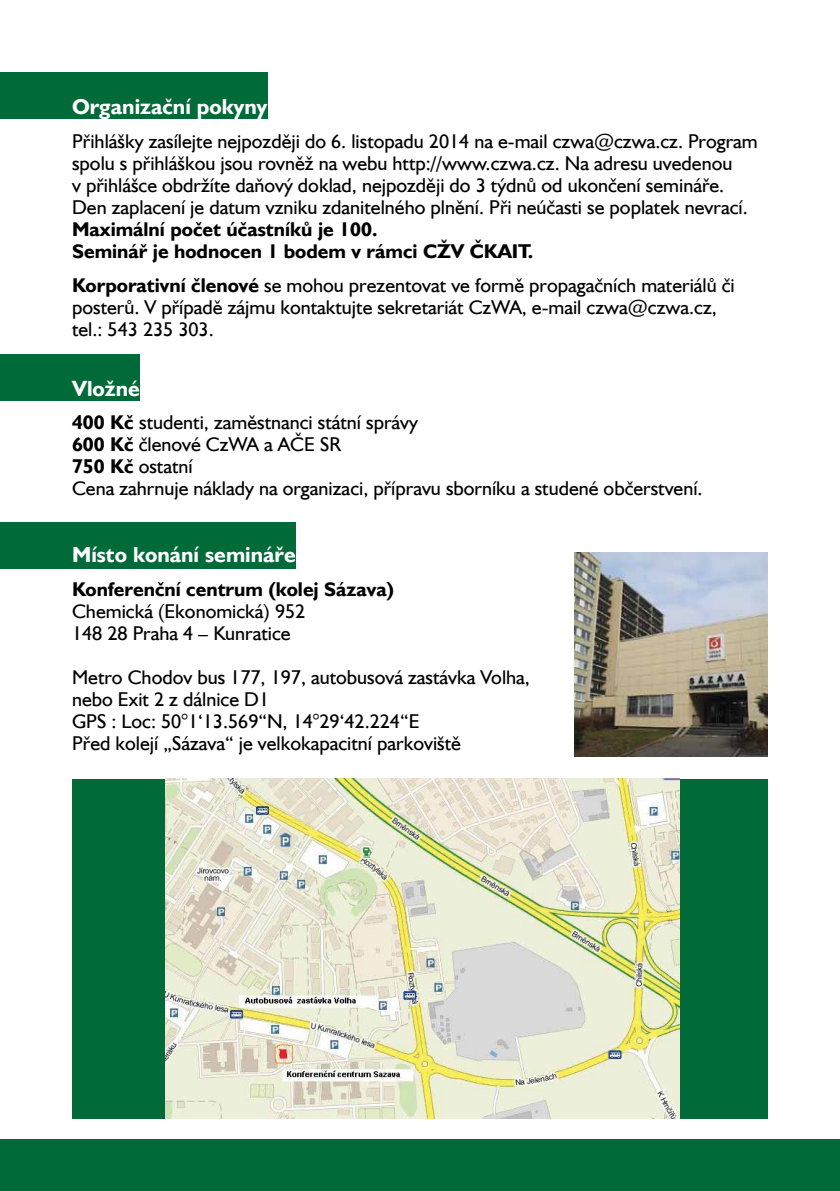
<style>
.page{position:relative;width:840px;height:1191px;background:#fff}
.page>*{position:absolute;margin:0;border:0;box-sizing:border-box;transform-origin:0 0}
.t1{font:700 22px "Humanist 521 AT";color:#fff}
.t2{font:20px/22px "Humanist 521 AT";color:#000}
.t3{font:700 20px/22px "Humanist 521 AT";color:#000}
.s1{font-weight:700}
</style>
<div class="page">
<div style="left:0;top:1140px;width:839px;height:51px;background:#006a39"></div>
<div style="left:0;top:354px;width:139px;height:47px;background:#006a39"></div>
<div style="left:0;top:72px;width:268px;height:47px;background:#006a39"></div>
<div style="left:0;top:522px;width:295px;height:47px;background:#006a39"></div>
<div style="left:72px;top:779px;width:695px;height:340px;background:#006a39"></div>
<img style="left:574px;top:553px;width:193px;height:203px">
<img style="left:166px;top:779px;width:513px;height:340px">
<p class="t1" style="left:72px;top:93px;width:197px">Organizační pokyny</p>
<p class="t2" style="left:72px;top:129px;width:686px">Přihlášky zasílejte nejpozději do 6. listopadu 2014 na e-mail czwa@czwa.cz. Program spolu s přihláškou jsou rovněž na webu http://www.czwa.cz. Na adresu uvedenou<br>v přihlášce obdržíte daňový doklad, nejpozději do 3 týdnů od ukončení semináře.<br>Den zaplacení je datum vzniku zdanitelného plnění. Při neúčasti se poplatek nevrací.</p>
<p class="t3" style="left:72px;top:217px;width:462px">Maximální počet účastníků je 100.<br>Seminář je hodnocen 1 bodem v rámci CŽV ČKAIT.</p>
<p class="t2" style="left:72px;top:273px;width:664px"><span class="s1">Korporativní členové</span> se mohou prezentovat ve formě propagačních materiálů či posterů. V případě zájmu kontaktujte sekretariát CzWA, e-mail czwa@czwa.cz, tel.: 543 235 303.</p>
<p class="t1" style="left:72px;top:374px;width:69px">Vložné</p>
<p class="t2" style="left:72px;top:411px;width:631px"><span class="s1">400 Kč</span> studenti, zaměstnanci státní správy<br><span class="s1">600 Kč</span> členové CzWA a AČE SR<br><span class="s1">750 Kč</span> ostatní<br>Cena zahrnuje náklady na organizaci, přípravu sborníku a studené občerstvení.</p>
<p class="t1" style="left:72px;top:541px;width:225px">Místo konání semináře</p>
<p class="t3" style="left:72px;top:577px;width:323px">Konferenční centrum (kolej Sázava)</p>
<p class="t2" style="left:72px;top:599px;width:234px">Chemická (Ekonomická) 952<br>148 28 Praha 4 – Kunratice</p>
<p class="t2" style="left:72px;top:665px;width:459px">Metro Chodov bus 177, 197, autobusová zastávka Volha, nebo Exit 2 z dálnice D1<br>GPS : Loc: 50°1‘13.569“N, 14°29‘42.224“E<br>Před kolejí „Sázava“ je velkokapacitní parkoviště</p>
</div>
